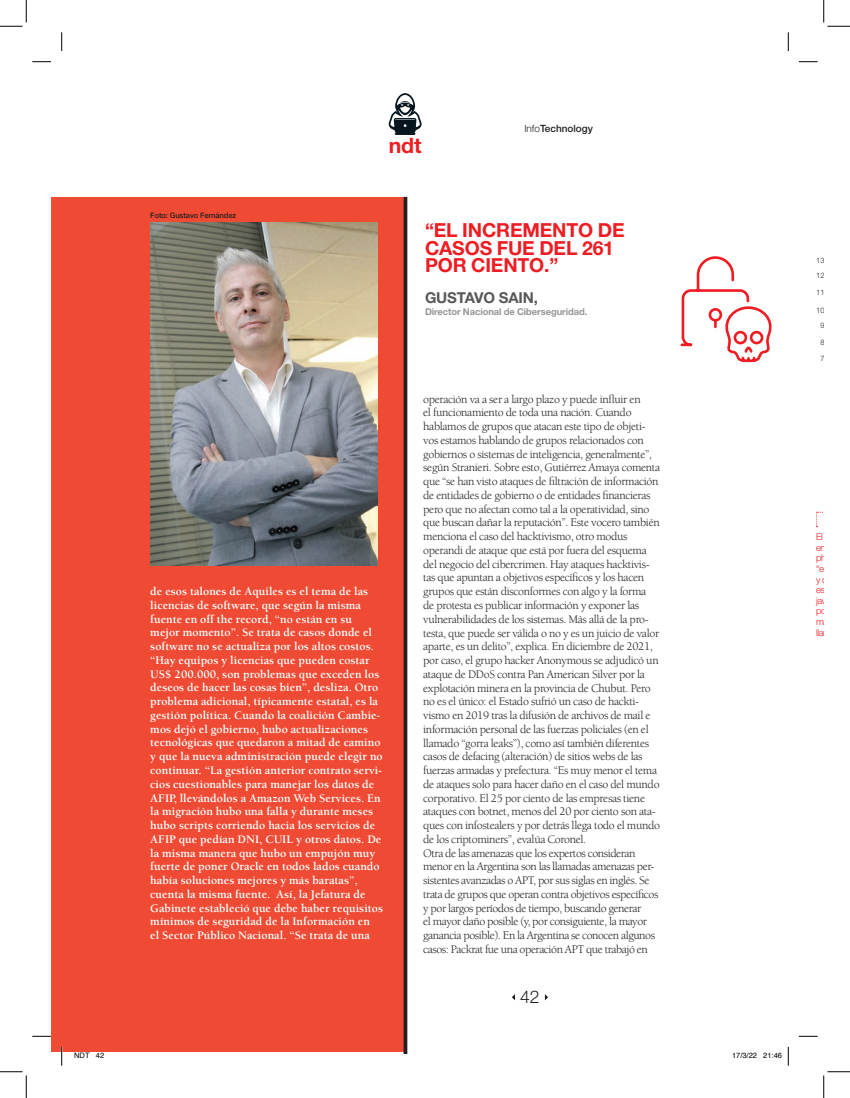
<style>
.page{position:relative;width:850px;height:1098px;background:#fff}
.page>*{position:absolute;margin:0;border:0;box-sizing:border-box;transform-origin:0 0}
.t1{font:700 21.25px "Helvetica Neue";color:#ee1d23}
.t2{font:700 19.38px/17.5px "Helvetica Neue";letter-spacing:-.01em;color:#ee1d23}
.t3{font:300 17.5px "Helvetica Neue";color:#231f20}
.t4{font:700 15px "Helvetica Neue";letter-spacing:-.01em;color:#57585a}
.t5{font:11.88px/13.8px "Berkeley";letter-spacing:-.03em;color:#231f20}
.t6{font:700 11.88px/13.8px "Berkeley";color:#fff}
.t7{font:500 10px "Helvetica Neue";color:#231f20}
.t8{font:700 9.38px "Helvetica Neue";letter-spacing:-.01em;color:#939598}
.t9{font:300 9.38px "Helvetica Neue";letter-spacing:-.04em;color:#ee1d23}
.t10{font:500 7.5px "Helvetica Neue";letter-spacing:-.01em;color:#231f20}
.t11{font:7.5px "Helvetica";color:#000}
.s1{font-weight:300}
</style>
<div class="page">
<svg style="left:512px;top:994px;width:3px;height:6px"></svg>
<svg style="left:545px;top:994px;width:3px;height:6px"></svg>
<div style="left:51px;top:197px;width:354px;height:854px;background:#ef4b34"></div>
<svg style="left:403px;top:197px;width:4px;height:857px;background:#402522"></svg>
<img style="left:150px;top:222px;width:227px;height:344px">
<svg style="left:388px;top:93px;width:34px;height:42px"></svg>
<svg style="left:680px;top:256px;width:92px;height:107px"></svg>
<svg style="left:816px;top:512px;width:7px;height:15px"></svg>
<svg style="left:32px;top:61px;width:19px;height:1px"></svg>
<svg style="left:799px;top:61px;width:18px;height:1px"></svg>
<svg style="left:32px;top:1035px;width:19px;height:2px"></svg>
<svg style="left:799px;top:1035px;width:18px;height:2px"></svg>
<svg style="left:61px;top:32px;width:1px;height:19px"></svg>
<svg style="left:61px;top:1047px;width:1px;height:18px"></svg>
<svg style="left:787px;top:32px;width:2px;height:19px"></svg>
<svg style="left:0;top:0;width:27px;height:27px"></svg>
<svg style="left:0;top:1071px;width:27px;height:27px"></svg>
<svg style="left:823px;top:0;width:27px;height:27px"></svg>
<svg style="left:823px;top:1071px;width:27px;height:27px"></svg>
<svg style="left:787px;top:1047px;width:2px;height:18px"></svg>
<p class="t10" style="left:150px;top:211px;width:87px">Foto: Gustavo Fernández</p>
<h1 class="t1" style="left:389px;top:132px;width:34px">ndt</h1>
<p class="t7" style="left:524px;top:123px;width:70px"><span class="s1">Info</span>Technology</p>
<h2 class="t2" style="left:425px;top:221px;width:201px">“EL INCREMENTO DE<br>CASOS FUE DEL 261<br>POR CIENTO.”</h2>
<p class="t4" style="left:425px;top:289px;width:115px">GUSTAVO SAIN,</p>
<p class="t8" style="left:425px;top:306px;width:164px">Director Nacional de Ciberseguridad.</p>
<p class="t6" style="left:150px;top:585px;width:234px">de esos talones de Aquiles es el tema de las licencias de software, que según la misma fuente en off the record, “no están en su mejor momento”. Se trata de casos donde el software no se actualiza por los altos costos. “Hay equipos y licencias que pueden costar US$ 200.000, son problemas que exceden los deseos de hacer las cosas bien”, desliza. Otro problema adicional, típicamente estatal, es la gestión política. Cuando la coalición Cambie&shy;mos dejó el gobierno, hubo actualizaciones tecnológicas que quedaron a mitad de camino y que la nueva administración puede elegir no continuar. “La gestión anterior contrato servi&shy;cios cuestionables para manejar los datos de AFIP, llevándolos a Amazon Web Services. En la migración hubo una falla y durante meses hubo scripts corriendo hacia los servicios de AFIP que pedían DNI, CUIL y otros datos. De la misma manera que hubo un empujón muy fuerte de poner Oracle en todos lados cuando había soluciones mejores y más baratas”, cuenta la misma fuente. Así, la Jefatura de Gabinete estableció que debe haber requisitos mínimos de seguridad de la Información en<br>el Sector Público Nacional. “Se trata de una</p>
<p class="t5" style="left:423px;top:392px;width:238px">operación va a ser a largo plazo y puede influir en<br>el funcionamiento de toda una nación. Cuando hablamos de grupos que atacan este tipo de objeti&shy;vos estamos hablando de grupos relacionados con gobiernos o sistemas de inteligencia, generalmente”, según Stranieri. Sobre esto, Gutiérrez Amaya comenta que “se han visto ataques de filtración de información de entidades de gobierno o de entidades financieras pero que no afectan como tal a la operatividad, sino que buscan dañar la reputación”. Este vocero también menciona el caso del hacktivismo, otro modus operandi de ataque que está por fuera del esquema del negocio del cibercrimen. Hay ataques hacktivis&shy;tas que apuntan a objetivos específicos y los hacen grupos que están disconformes con algo y la forma de protesta es publicar información y exponer las vulnerabilidades de los sistemas. Más allá de la pro&shy;testa, que puede ser válida o no y es un juicio de valor aparte, es un delito”, explica. En diciembre de 2021, por caso, el grupo hacker Anonymous se adjudicó un ataque de DDoS contra Pan American Silver por la explotación minera en la provincia de Chubut. Pero no es el único: el Estado sufrió un caso de hackti&shy;vismo en 2019 tras la difusión de archivos de mail e información personal de las fuerzas policiales (en el llamado “gorra leaks”), como así también diferentes casos de defacing (alteración) de sitios webs de las fuerzas armadas y prefectura. “Es muy menor el tema de ataques solo para hacer daño en el caso del mundo corporativo. El 25 por ciento de las empresas tiene ataques con botnet, menos del 20 por ciento son ata&shy;ques con infostealers y por detrás llega todo el mundo de los criptominers”, evalúa Coronel.<br>Otra de las amenazas que los expertos consideran menor en la Argentina son las llamadas amenazas per&shy;sistentes avanzadas o APT, por sus siglas en inglés. Se trata de grupos que operan contra objetivos específicos y por largos períodos de tiempo, buscando generar<br>el mayor daño posible (y, por consiguiente, la mayor ganancia posible). En la Argentina se conocen algunos casos: Packrat fue una operación APT que trabajó en</p>
<h3 class="t3" style="left:520px;top:986px;width:21px">42</h3>
<p class="t11" style="left:74px;top:1050px;width:32px">NDT 42</p>
<p class="t11" style="left:732px;top:1050px;width:52px">17/3/22 21:46</p>
<p class="t9" style="left:816px;top:626px;width:31px">llamado</p>
</div>
